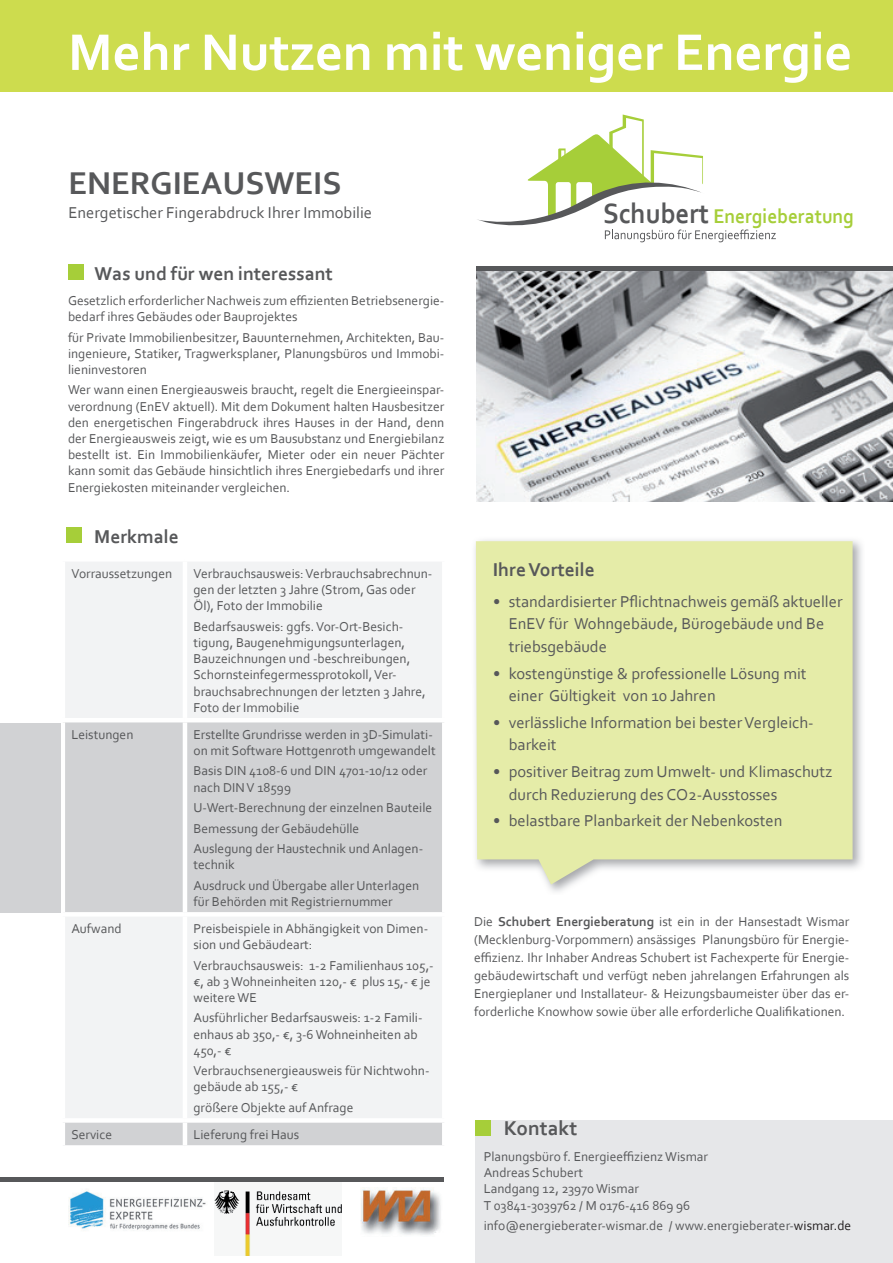
<style>
.page{position:relative;width:893px;height:1263px;background:#fff}
.page>*{position:absolute;margin:0;border:0;box-sizing:border-box;transform-origin:0 0}
.t1{font:700 54px "Corbel";color:#fff}
.t2{font:700 33px "Corbel";color:#57585a}
.t3{font:700 21px "Corbel";color:#57585a}
.t4{font:700 20.85px "Corbel";color:#a6ce39;scale:.93 1}
.t5{font:700 19.5px "Corbel";color:#57585a}
.t6{font:16.5px/22.5px "Corbel";color:#57585a}
.t7{font:13.5px/16.2px "Corbel";color:#57585a}
.s1{font-size:29.25px;color:#57585a}
.s2{font-weight:700}
.s3{color:#231f20}
</style>
<div class="page">
<img style="left:475px;top:540px;width:387px;height:352px">
<svg style="left:476px;top:540px;width:377px;height:344px;background:#e5ebac"></svg>
<svg style="left:477px;top:115px;width:299px;height:127px"></svg>
<div style="left:68px;top:265px;width:16px;height:15px;background:#a6ce39"></div>
<div style="left:475px;top:1120px;width:418px;height:143px;background:#e6e7e9"></div>
<div style="left:475px;top:1120px;width:16px;height:15px;background:#a6ce39"></div>
<img style="left:68px;top:1190px;width:138px;height:40px">
<img style="left:352px;top:1178px;width:92px;height:57px">
<img style="left:214px;top:1190px;width:127px;height:65px">
<img style="left:476px;top:271px;width:417px;height:231px">
<hr style="left:476px;top:267px;width:417px;height:4px;background:#57585a">
<hr style="left:0;top:1177px;width:443px;height:4px;background:#57585a">
<div style="left:65px;top:562px;width:377px;height:156px;background:#f2f3f4"></div>
<svg style="left:65px;top:722px;width:377px;height:423px;fill:#d1d2d4"></svg>
<div style="left:61px;top:1118px;width:124px;height:5px;background:#fff"></div>
<div style="left:185px;top:1118px;width:261px;height:5px;background:#fff"></div>
<hr style="left:183px;top:561px;width:4px;height:157px;background:#fff">
<hr style="left:183px;top:722px;width:4px;height:190px;background:#fff">
<hr style="left:183px;top:916px;width:4px;height:202px;background:#fff">
<hr style="left:183px;top:1123px;width:4px;height:22px;background:#fff">
<hr style="left:61px;top:912px;width:124px;height:4px;background:#fff">
<hr style="left:185px;top:912px;width:261px;height:4px;background:#fff">
<div style="left:67px;top:528px;width:15px;height:15px;background:#a6ce39"></div>
<div style="left:0;top:0;width:893px;height:92px;background:#cddc4e"></div>
<div style="left:0;top:723px;width:61px;height:189px;background:#d1d2d4"></div>
<h1 class="t1" style="left:68px;top:19px;width:785px">Mehr Nutzen mit weniger Energie</h1>
<h2 class="t2" style="left:68px;top:163px;width:275px">ENERGIEAUSWEIS</h2>
<p class="t6" style="left:68px;top:201px;width:305px">Energetischer Fingerabdruck Ihrer Immobilie</p>
<h3 class="t5" style="left:95px;top:262px;width:240px">Was und für wen interessant</h3>
<p class="t7" style="left:68px;top:292px;width:378px">Gesetzlich erforderlicher Nachweis zum effizienten Betriebsenergie&shy;bedarf ihres Gebäudes oder Bauprojektes</p>
<p class="t7" style="left:68px;top:329px;width:378px;text-align:justify">für Private Immobilienbesitzer, Bauunternehmen, Architekten, Bau&shy;ingenieure, Statiker, Tragwerksplaner, Planungsbüros und Immobi&shy;lieninvestoren</p>
<p class="t7" style="left:68px;top:381px;width:378px;text-align:justify">Wer wann einen Energieausweis braucht, regelt die Energieeinspar&shy;verordnung (EnEV aktuell). Mit dem Dokument halten Hausbesitzer den energetischen Fingerabdruck ihres Hauses in der Hand, denn der Energieausweis zeigt, wie es um Bausubstanz und Energiebilanz bestellt ist. Ein Immobilienkäufer, Mieter oder ein neuer Pächter kann somit das Gebäude hinsichtlich ihres Energiebedarfs und ihrer Energiekosten miteinander vergleichen.</p>
<h3 class="t5" style="left:94px;top:525px;width:86px">Merkmale</h3>
<p class="t7" style="left:71px;top:565px;width:102px">Vorraussetzungen</p>
<p class="t7" style="left:193px;top:565px;width:240px">Verbrauchsausweis: Verbrauchsabrechnun&shy;gen der letzten 3 Jahre (Strom, Gas oder<br>Öl), Foto der Immobilie</p>
<p class="t7" style="left:193px;top:618px;width:234px">Bedarfsausweis: ggfs. Vor-Ort-Besich&shy;tigung, Baugenehmigungsunterlagen, Bauzeichnungen und -beschreibungen, Schornsteinfegermessprotokoll, Ver&shy;brauchsabrechnungen der letzten 3 Jahre, Foto der Immobilie</p>
<p class="t7" style="left:71px;top:726px;width:64px">Leistungen</p>
<p class="t7" style="left:193px;top:726px;width:244px">Erstellte Grundrisse werden in 3D-Simulati&shy;on mit Software Hottgenroth umgewandelt</p>
<p class="t7" style="left:193px;top:762px;width:235px">Basis DIN 4108-6 und DIN 4701-10/12 oder nach DIN V 18599</p>
<p class="t7" style="left:193px;top:797px;width:240px;line-height:20.4px">U-Wert-Berechnung der einzelnen Bauteile<br>Bemessung der Gebäudehülle<br>Auslegung der Haustechnik und Anlagen-</p>
<p class="t7" style="left:193px;top:854px;width:227px;line-height:20.4px">technik<br>Ausdruck und Übergabe aller Unterlagen</p>
<p class="t7" style="left:193px;top:893px;width:201px">für Behörden mit Registriernummer</p>
<p class="t7" style="left:71px;top:920px;width:52px">Aufwand</p>
<p class="t7" style="left:193px;top:920px;width:236px">Preisbeispiele in Abhängigkeit von Dimen&shy;sion und Gebäudeart:</p>
<p class="t7" style="left:193px;top:957px;width:242px">Verbrauchsausweis: 1-2 Familienhaus 105,- €, ab 3 Wohneinheiten 120,- € plus 15,- € je weitere WE</p>
<p class="t7" style="left:193px;top:1009px;width:231px">Ausführlicher Bedarfsausweis: 1-2 Famili&shy;enhaus ab 350,- €, 3-6 Wohneinheiten ab<br>450,- €</p>
<p class="t7" style="left:193px;top:1062px;width:238px">Verbrauchsenergieausweis für Nichtwohn&shy;gebäude ab 155,- €</p>
<p class="t7" style="left:193px;top:1099px;width:161px">größere Objekte auf Anfrage</p>
<p class="t7" style="left:71px;top:1126px;width:42px">Service</p>
<p class="t7" style="left:193px;top:1126px;width:107px">Lieferung frei Haus</p>
<h3 class="t4" style="left:603px;top:203px;width:271px"><span class="s1">Schubert</span> Energieberatung</h3>
<h3 class="t5" style="left:493px;top:557px;width:103px">Ihre Vorteile</h3>
<p class="t6" style="left:509px;top:590px;width:335px;text-indent:-15px">• standardisierter Pflichtnachweis gemäß aktueller<br>EnEV für Wohngebäude, Bürogebäude und Be triebsgebäude</p>
<p class="t6" style="left:509px;top:661px;width:299px;text-indent:-15px">• kostengünstige &amp; professionelle Lösung mit einer Gültigkeit von 10 Jahren</p>
<p class="t6" style="left:509px;top:711px;width:307px;text-indent:-15px">• verlässliche Information bei bester Vergleich&shy;barkeit</p>
<p class="t6" style="left:509px;top:760px;width:325px;text-indent:-15px">• positiver Beitrag zum Umwelt- und Klimaschutz durch Reduzierung des CO2-Ausstosses</p>
<p class="t6" style="left:493px;top:809px;width:291px">• belastbare Planbarkeit der Nebenkosten</p>
<p class="t7" style="left:474px;top:912px;width:377px;line-height:18px;text-align:justify">Die <span class="s2">Schubert Energieberatung</span> ist ein in der Hansestadt Wismar (Mecklenburg-Vorpommern) ansässiges Planungsbüro für Energie&shy;effizienz. Ihr Inhaber Andreas Schubert ist Fachexperte für Energie&shy;gebäudewirtschaft und verfügt neben jahrelangen Erfahrungen als Energieplaner und Installateur- &amp; Heizungsbaumeister über das er&shy;forderliche Knowhow sowie über alle erforderliche Qualifikationen.</p>
<h3 class="t3" style="left:504px;top:1115px;width:75px">Kontakt</h3>
<p class="t7" style="left:484px;top:1148px;width:226px">Planungsbüro f. Energieeffizienz Wismar<br>Andreas Schubert<br>Landgang 12, 23970 Wismar<br>T 03841-3039762 / M 0176-416 869 96</p>
<p class="t7" style="left:484px;top:1217px;width:369px">info@energieberater-wismar.de / www.energieberater-<span class="s3">wismar.de</span></p>
</div>
